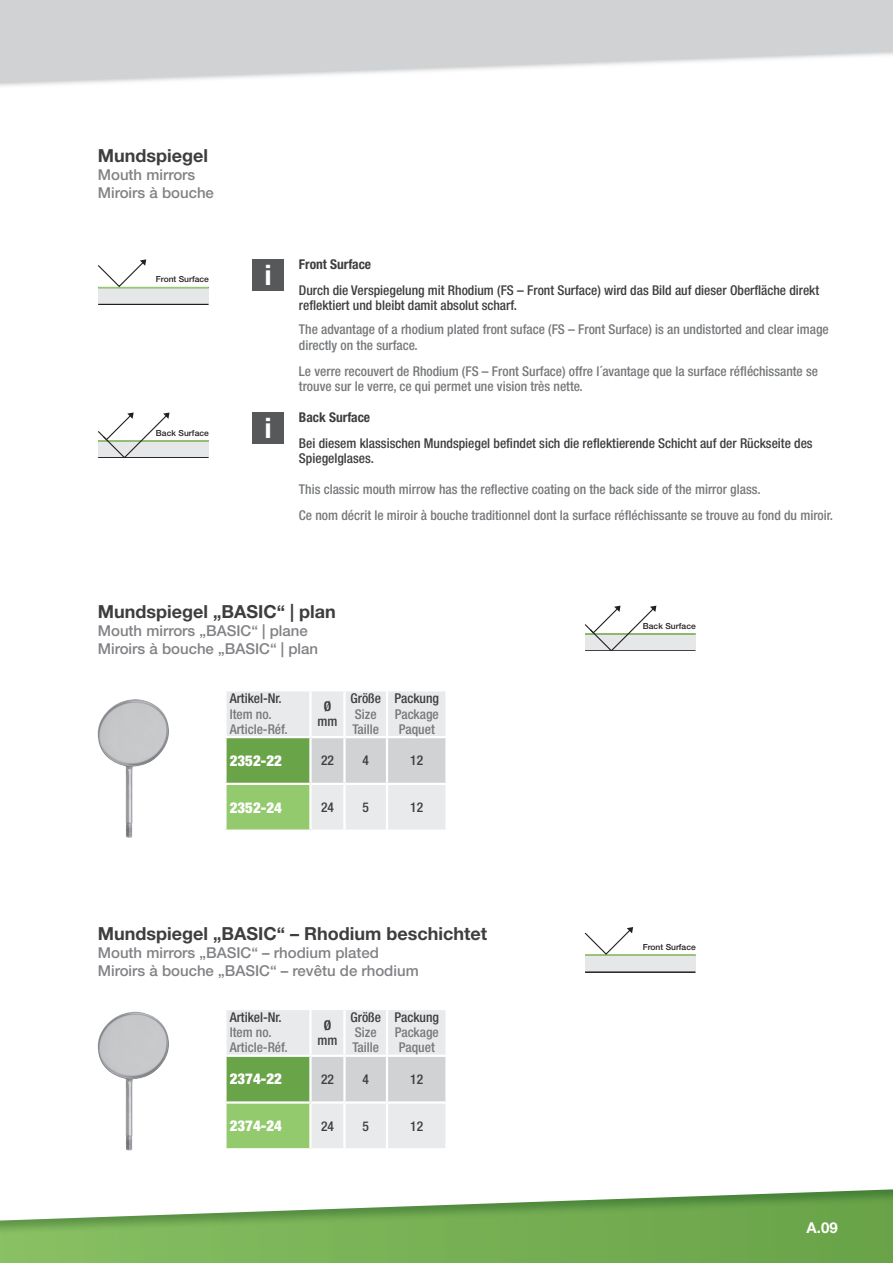
<style>
.page{position:relative;width:893px;height:1263px;background:#fff}
.page>*{position:absolute;margin:0;border:0;box-sizing:border-box;transform-origin:0 0}
.t1{font:700 28.35px "Helvetica Neue LT Std";color:#fff}
.t2{font:700 18px "Helvetica Neue LT Std";color:#3e3e3f}
.t3{font:500 15px/18px "Helvetica Neue LT Std";color:#808285}
.t4{font:900 condensed 15px "Helvetica Neue LT Std";color:#fff}
.t5{font:700 15px "Helvetica Neue LT Std";color:#fff}
.t6{font:500 condensed 13.5px/15.3px "Helvetica Neue LT Std";color:#76787b}
.t7{font:500 condensed 13.5px/15.3px "Helvetica Neue LT Std";color:#3e3e3f}
.t8{font:700 condensed 13.5px "Helvetica Neue LT Std";color:#3e3e3f}
.t9{font:500 8.4px "Helvetica Neue LT Std";color:#231f20}
</style>
<div class="page">
<img style="left:0;top:1189px;width:893px;height:74px">
<svg style="left:0;top:0;width:893px;height:83px;fill:#d1d2d4"></svg>
<div style="left:98px;top:287px;width:111px;height:17px;background:#e6e7e9"></div>
<hr style="left:98px;top:304px;width:111px;height:1px;background:#231f20">
<hr style="left:98px;top:287px;width:111px;height:1px;background:#92ca6d">
<svg style="left:98px;top:259px;width:48px;height:29px"></svg>
<div style="left:585px;top:955px;width:110px;height:17px;background:#e6e7e9"></div>
<hr style="left:585px;top:971px;width:110px;height:1px;background:#231f20">
<hr style="left:585px;top:954px;width:110px;height:2px;background:#92ca6d">
<svg style="left:585px;top:927px;width:48px;height:28px"></svg>
<div style="left:98px;top:441px;width:111px;height:16px;background:#e6e7e9"></div>
<hr style="left:98px;top:457px;width:111px;height:1px;background:#231f20">
<hr style="left:98px;top:440px;width:111px;height:2px;background:#92ca6d">
<svg style="left:98px;top:412px;width:72px;height:45px"></svg>
<div style="left:585px;top:634px;width:110px;height:17px;background:#e6e7e9"></div>
<hr style="left:585px;top:650px;width:110px;height:1px;background:#231f20">
<hr style="left:585px;top:633px;width:110px;height:2px;background:#92ca6d">
<svg style="left:585px;top:606px;width:71px;height:45px"></svg>
<div style="left:253px;top:259px;width:31px;height:31px;background:#57585a"></div>
<div style="left:253px;top:412px;width:31px;height:31px;background:#57585a"></div>
<svg style="left:227px;top:691px;width:218px;height:138px;background:#d0dacd"></svg>
<div style="left:225px;top:784px;width:85px;height:47px;background:#92ca6d"></div>
<hr style="left:309px;top:691px;width:3px;height:45px;background:#fff">
<hr style="left:343px;top:691px;width:3px;height:45px;background:#fff">
<hr style="left:386px;top:691px;width:2px;height:45px;background:#fff">
<hr style="left:224px;top:736px;width:86px;height:2px;background:#fff">
<hr style="left:310px;top:736px;width:34px;height:2px;background:#fff">
<hr style="left:309px;top:738px;width:3px;height:45px;background:#fff">
<hr style="left:344px;top:736px;width:43px;height:2px;background:#fff">
<hr style="left:343px;top:738px;width:3px;height:45px;background:#fff">
<hr style="left:387px;top:736px;width:61px;height:2px;background:#fff">
<hr style="left:386px;top:738px;width:2px;height:45px;background:#fff">
<hr style="left:224px;top:783px;width:86px;height:2px;background:#fff">
<hr style="left:224px;top:785px;width:3px;height:44px;background:#fff">
<hr style="left:310px;top:783px;width:34px;height:2px;background:#fff">
<hr style="left:309px;top:785px;width:3px;height:44px;background:#fff">
<hr style="left:344px;top:783px;width:43px;height:2px;background:#fff">
<hr style="left:343px;top:785px;width:3px;height:44px;background:#fff">
<hr style="left:387px;top:783px;width:61px;height:2px;background:#fff">
<hr style="left:386px;top:785px;width:2px;height:44px;background:#fff">
<hr style="left:224px;top:829px;width:86px;height:3px;background:#fff">
<svg style="left:227px;top:1010px;width:218px;height:138px;background:#d0d9cc"></svg>
<div style="left:225px;top:1102px;width:85px;height:47px;background:#92ca6d"></div>
<hr style="left:309px;top:1010px;width:3px;height:44px;background:#fff">
<hr style="left:343px;top:1010px;width:3px;height:44px;background:#fff">
<hr style="left:386px;top:1010px;width:2px;height:44px;background:#fff">
<hr style="left:310px;top:1054px;width:34px;height:3px;background:#fff">
<hr style="left:309px;top:1057px;width:3px;height:44px;background:#fff">
<hr style="left:344px;top:1054px;width:43px;height:3px;background:#fff">
<hr style="left:343px;top:1057px;width:3px;height:44px;background:#fff">
<hr style="left:387px;top:1054px;width:61px;height:3px;background:#fff">
<hr style="left:386px;top:1057px;width:2px;height:44px;background:#fff">
<hr style="left:224px;top:1104px;width:3px;height:44px;background:#fff">
<hr style="left:310px;top:1101px;width:34px;height:3px;background:#fff">
<hr style="left:309px;top:1104px;width:3px;height:44px;background:#fff">
<hr style="left:344px;top:1101px;width:43px;height:3px;background:#fff">
<hr style="left:343px;top:1104px;width:3px;height:44px;background:#fff">
<hr style="left:387px;top:1101px;width:61px;height:3px;background:#fff">
<hr style="left:386px;top:1104px;width:2px;height:44px;background:#fff">
<hr style="left:224px;top:1148px;width:86px;height:2px;background:#fff">
<hr style="left:224px;top:1054px;width:86px;height:3px;background:#fff">
<hr style="left:224px;top:1101px;width:86px;height:3px;background:#fff">
<img style="left:98px;top:699px;width:71px;height:139px">
<img style="left:98px;top:1012px;width:71px;height:138px">
<h2 class="t2" style="left:98px;top:144px;width:112px">Mundspiegel</h2>
<p class="t3" style="left:98px;top:165px;width:118px">Mouth mirrors<br>Miroirs à bouche</p>
<p class="t9" style="left:156px;top:274px;width:54px">Front Surface</p>
<p class="t9" style="left:156px;top:428px;width:54px">Back Surface</p>
<h1 class="t1" style="left:264px;top:257px;width:9px">i</h1>
<h1 class="t1" style="left:264px;top:410px;width:9px">i</h1>
<p class="t8" style="left:299px;top:256px;width:74px">Front Surface</p>
<p class="t7" style="left:299px;top:282px;width:522px">Durch die Verspiegelung mit Rhodium (FS – Front Surface) wird das Bild auf dieser Oberfläche direkt reflektiert und bleibt damit absolut scharf.</p>
<p class="t6" style="left:299px;top:322px;width:531px">The advantage of a rhodium plated front suface (FS – Front Surface) is an undistorted and clear image directly on the surface.</p>
<p class="t6" style="left:299px;top:363px;width:521px">Le verre recouvert de Rhodium (FS – Front Surface) offre l´avantage que la surface réfléchissante se trouve sur le verre, ce qui permet une vision très nette.</p>
<p class="t8" style="left:299px;top:409px;width:73px">Back Surface</p>
<p class="t7" style="left:299px;top:435px;width:515px">Bei diesem klassischen Mundspiegel befindet sich die reflektierende Schicht auf der Rückseite des<br>Spiegelglases.</p>
<p class="t6" style="left:299px;top:476px;width:536px;line-height:25.8px">This classic mouth mirrow has the reflective coating on the back side of the mirror glass.<br>Ce nom décrit le miroir à bouche traditionnel dont la surface réfléchissante se trouve au fond du miroir.</p>
<h2 class="t2" style="left:98px;top:601px;width:239px">Mundspiegel „BASIC“ | plan</h2>
<p class="t3" style="left:98px;top:622px;width:222px">Mouth mirrors „BASIC“ | plane<br>Miroirs à bouche „BASIC“ | plan</p>
<p class="t7" style="left:230px;top:691px;width:54px">Artikel-Nr.</p>
<p class="t6" style="left:230px;top:706px;width:59px">Item no.<br>Article-Réf.</p>
<p class="t8" style="left:324px;top:698px;width:9px">Ø</p>
<p class="t7" style="left:317px;top:713px;width:21px">mm</p>
<p class="t7" style="left:350px;top:691px;width:32px">Größe</p>
<p class="t6" style="left:352px;top:706px;width:28px">Size<br>Taille</p>
<p class="t7" style="left:394px;top:690px;width:46px">Packung</p>
<p class="t6" style="left:395px;top:706px;width:46px;text-align:center">Package<br>Paquet</p>
<p class="t4" style="left:230px;top:751px;width:54px">2352-22</p>
<p class="t7" style="left:321px;top:753px;width:14px">22</p>
<p class="t7" style="left:362px;top:753px;width:8px">4</p>
<p class="t7" style="left:410px;top:753px;width:14px">12</p>
<p class="t4" style="left:230px;top:798px;width:54px">2352-24</p>
<p class="t7" style="left:321px;top:799px;width:14px">24</p>
<p class="t7" style="left:362px;top:799px;width:8px">5</p>
<p class="t7" style="left:410px;top:799px;width:14px">12</p>
<h2 class="t2" style="left:98px;top:922px;width:391px">Mundspiegel „BASIC“ – Rhodium beschichtet</h2>
<p class="t3" style="left:98px;top:943px;width:322px">Mouth mirrors „BASIC“ – rhodium plated<br>Miroirs à bouche „BASIC“ – revêtu de rhodium</p>
<p class="t7" style="left:230px;top:1009px;width:54px">Artikel-Nr.</p>
<p class="t6" style="left:230px;top:1024px;width:59px">Item no.<br>Article-Réf.</p>
<p class="t8" style="left:324px;top:1016px;width:9px">Ø</p>
<p class="t7" style="left:317px;top:1032px;width:21px">mm</p>
<p class="t7" style="left:350px;top:1009px;width:32px">Größe</p>
<p class="t6" style="left:352px;top:1024px;width:28px">Size<br>Taille</p>
<p class="t7" style="left:394px;top:1009px;width:46px">Packung</p>
<p class="t6" style="left:395px;top:1024px;width:46px;text-align:center">Package<br>Paquet</p>
<p class="t4" style="left:230px;top:1070px;width:54px">2374-22</p>
<p class="t7" style="left:321px;top:1071px;width:14px">22</p>
<p class="t7" style="left:362px;top:1071px;width:8px">4</p>
<p class="t7" style="left:410px;top:1071px;width:14px">12</p>
<p class="t4" style="left:230px;top:1117px;width:54px">2374-24</p>
<p class="t7" style="left:321px;top:1118px;width:14px">24</p>
<p class="t7" style="left:362px;top:1118px;width:8px">5</p>
<p class="t7" style="left:410px;top:1118px;width:14px">12</p>
<p class="t9" style="left:643px;top:621px;width:54px">Back Surface</p>
<p class="t9" style="left:643px;top:942px;width:54px">Front Surface</p>
<p class="t5" style="left:807px;top:1219px;width:33px">A.09</p>
</div>
